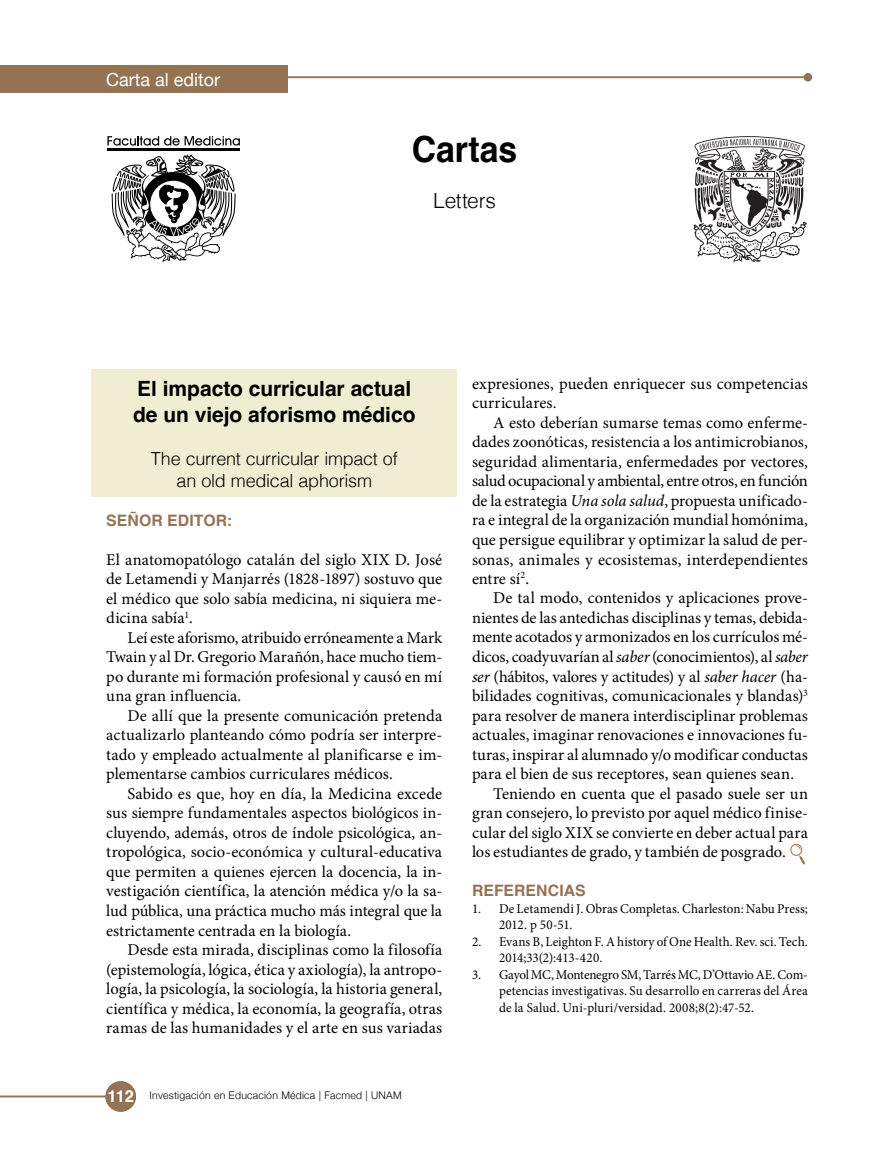
<style>
.page{position:relative;width:893px;height:1149px;background:#fff}
.page>*{position:absolute;margin:0;border:0;box-sizing:border-box;transform-origin:0 0}
.t1{font:700 36px "Helvetica";letter-spacing:-.005em;color:#000;scale:.94 1}
.t2{font:700 21px/25.2px "Helvetica";letter-spacing:-.005em;color:#000}
.t3{font:300 21px "Helvetica";letter-spacing:-.015em;color:#000}
.t4{font:300 18px/21.6px "Helvetica";letter-spacing:-.015em;color:#000;text-align:center}
.t5{font:18px "Helvetica Neue";color:#fff}
.t6{font:16.5px/19.5px "Minion Pro";color:#000;text-align:justify}
.t7{font:16.5px "Minion Pro";letter-spacing:-.02em;color:#000}
.t8{font:700 16.5px "Helvetica";color:#fff}
.t9{font:700 15.75px "Helvetica";letter-spacing:.005em;color:#937353}
.t10{font:13.5px/16.5px "Minion Pro";letter-spacing:.005em;color:#000}
.t11{font:300 10.5px "Helvetica Neue";letter-spacing:.02em;color:#000}
.s1{font-style:italic}
</style>
<div class="page">
<div style="left:106px;top:1081px;width:29px;height:29px;background:#937353;border-radius:50%"></div>
<div style="left:106px;top:1080px;width:30px;height:31px;border:2px solid #937353;border-radius:50%"></div>
<hr style="left:0;top:1095px;width:107px;height:1px;background:#937353">
<hr style="left:0;top:76px;width:808px;height:2px;background:#937353">
<div style="left:0;top:65px;width:288px;height:28px;background:#937353"></div>
<div style="left:805px;top:74px;width:6px;height:7px;background:#937353;border-radius:50%"></div>
<div style="left:804px;top:73px;width:8px;height:8px;border:2px solid #937353;border-radius:50%"></div>
<svg style="left:112px;top:154px;width:124px;height:108px"></svg>
<svg style="left:107px;top:136px;width:133px;height:10px"></svg>
<hr style="left:107px;top:148px;width:133px;height:3px;background:#000">
<svg style="left:694px;top:136px;width:113px;height:127px"></svg>
<div style="left:91px;top:369px;width:366px;height:127px;background:#f1edd2"></div>
<svg style="left:790px;top:843px;width:15px;height:21px"></svg>
<p class="t5" style="left:106px;top:67px;width:126px">Artículo original</p>
<p class="t5" style="left:106px;top:67px;width:115px">Carta al editor</p>
<h1 class="t1" style="left:412px;top:128px;width:114px">Cartas</h1>
<p class="t3" style="left:433px;top:182px;width:64px">Letters</p>
<p class="t2" style="left:133px;top:379px;width:284px">El impacto curricular actual de un viejo aforismo médico</p>
<p class="t4" style="left:151px;top:446px;width:248px">The current curricular impact of an old medical aphorism</p>
<p class="t9" style="left:106px;top:510px;width:127px">SEÑOR EDITOR:</p>
<p class="t6" style="left:106px;top:549px;width:337px">El anatomopatólogo catalán del siglo XIX D. José de Letamendi y Manjarrés (1828-1897) sostuvo que el médico que solo sabía medicina, ni siquiera me&shy;dicina sabía<sup>1</sup>.</p>
<p class="t6" style="left:106px;top:627px;width:337px;text-indent:21px">Leí este aforismo, atribuido erróneamente a Mark Twain y al Dr. Gregorio Marañón, hace mucho tiem&shy;po durante mi formación profesional y causó en mí una gran influencia.</p>
<p class="t6" style="left:106px;top:705px;width:337px;text-indent:21px">De allí que la presente comunicación pretenda actualizarlo planteando cómo podría ser interpre&shy;tado y empleado actualmente al planificarse e im&shy;plementarse cambios curriculares médicos.</p>
<p class="t6" style="left:106px;top:783px;width:337px;text-indent:21px">Sabido es que, hoy en día, la Medicina excede sus siempre fundamentales aspectos biológicos in&shy;cluyendo, además, otros de índole psicológica, an&shy;tropológica, socio-económica y cultural-educativa que permiten a quienes ejercen la docencia, la in&shy;vestigación científica, la atención médica y/o la sa&shy;lud pública, una práctica mucho más integral que la estrictamente centrada en la biología.</p>
<p class="t6" style="left:106px;top:939px;width:337px;text-indent:21px">Desde esta mirada, disciplinas como la filosofía (epistemología, lógica, ética y axiología), la antropo&shy;logía, la psicología, la sociología, la historia general, científica y médica, la economía, la geografía, otras ramas de las humanidades y el arte en sus variadas</p>
<p class="t8" style="left:107px;top:1084px;width:28px">112</p>
<p class="t11" style="left:150px;top:1086px;width:253px">Investigación en Educación Médica | Facmed | UNAM</p>
<p class="t6" style="left:472px;top:374px;width:337px">expresiones, pueden enriquecer sus competencias curriculares.</p>
<p class="t6" style="left:472px;top:413px;width:337px;text-indent:21px">A esto deberían sumarse temas como enferme&shy;dades zoonóticas, resistencia a los antimicrobianos, seguridad alimentaria, enfermedades por vectores, salud ocupacional y ambiental, entre otros, en función de la estrategia <span class="s1">Una sola salud</span>, propuesta unificado&shy;ra e integral de la organización mundial homónima, que persigue equilibrar y optimizar la salud de per&shy;sonas, animales y ecosistemas, interdependientes entre sí<sup>2</sup>.</p>
<p class="t6" style="left:493px;top:588px;width:316px">De tal modo, contenidos y aplicaciones prove-</p>
<p class="t6" style="left:472px;top:608px;width:337px">nientes de las antedichas disciplinas y temas, debida-</p>
<p class="t6" style="left:472px;top:627px;width:337px">mente acotados y armonizados en los currículos mé-</p>
<p class="t6" style="left:472px;top:647px;width:337px">dicos, coadyuvarían al <span class="s1">saber</span> (conocimientos), al <span class="s1">saber</span></p>
<p class="t7" style="left:472px;top:665px;width:337px"><span class="s1">ser</span> (hábitos, valores y actitudes) y al <span class="s1">saber hacer</span> (ha-</p>
<p class="t6" style="left:472px;top:686px;width:337px">bilidades cognitivas, comunicacionales y blandas)<sup>3</sup></p>
<p class="t6" style="left:472px;top:705px;width:337px">para resolver de manera interdisciplinar problemas</p>
<p class="t6" style="left:472px;top:725px;width:337px">actuales, imaginar renovaciones e innovaciones fu-</p>
<p class="t6" style="left:472px;top:744px;width:337px">turas, inspirar al alumnado y/o modificar conductas</p>
<p class="t6" style="left:472px;top:764px;width:324px">para el bien de sus receptores, sean quienes sean.</p>
<p class="t6" style="left:493px;top:783px;width:316px">Teniendo en cuenta que el pasado suele ser un</p>
<p class="t6" style="left:472px;top:803px;width:337px">gran consejero, lo previsto por aquel médico finise-</p>
<p class="t6" style="left:472px;top:822px;width:337px">cular del siglo XIX se convierte en deber actual para</p>
<p class="t6" style="left:472px;top:842px;width:315px">los estudiantes de grado, y también de posgrado.</p>
<p class="t9" style="left:472px;top:880px;width:115px">REFERENCIAS</p>
<p class="t10" style="left:499px;top:899px;width:310px;text-indent:-27px">1. De Letamendi J. Obras Completas. Charleston: Nabu Press;<br>2012. p 50-51.</p>
<p class="t10" style="left:499px;top:932px;width:310px;text-indent:-27px">2. Evans B, Leighton F. A history of One Health. Rev. sci. Tech.<br>2014;33(2):413-420.</p>
<p class="t10" style="left:499px;top:965px;width:310px;text-align:justify;text-indent:-27px">3. Gayol MC, Montenegro SM, Tarrés MC, D’Ottavio AE. Com&shy;petencias investigativas. Su desarrollo en carreras del Área de la Salud. Uni-pluri/versidad. 2008;8(2):47-52.</p>
</div>
